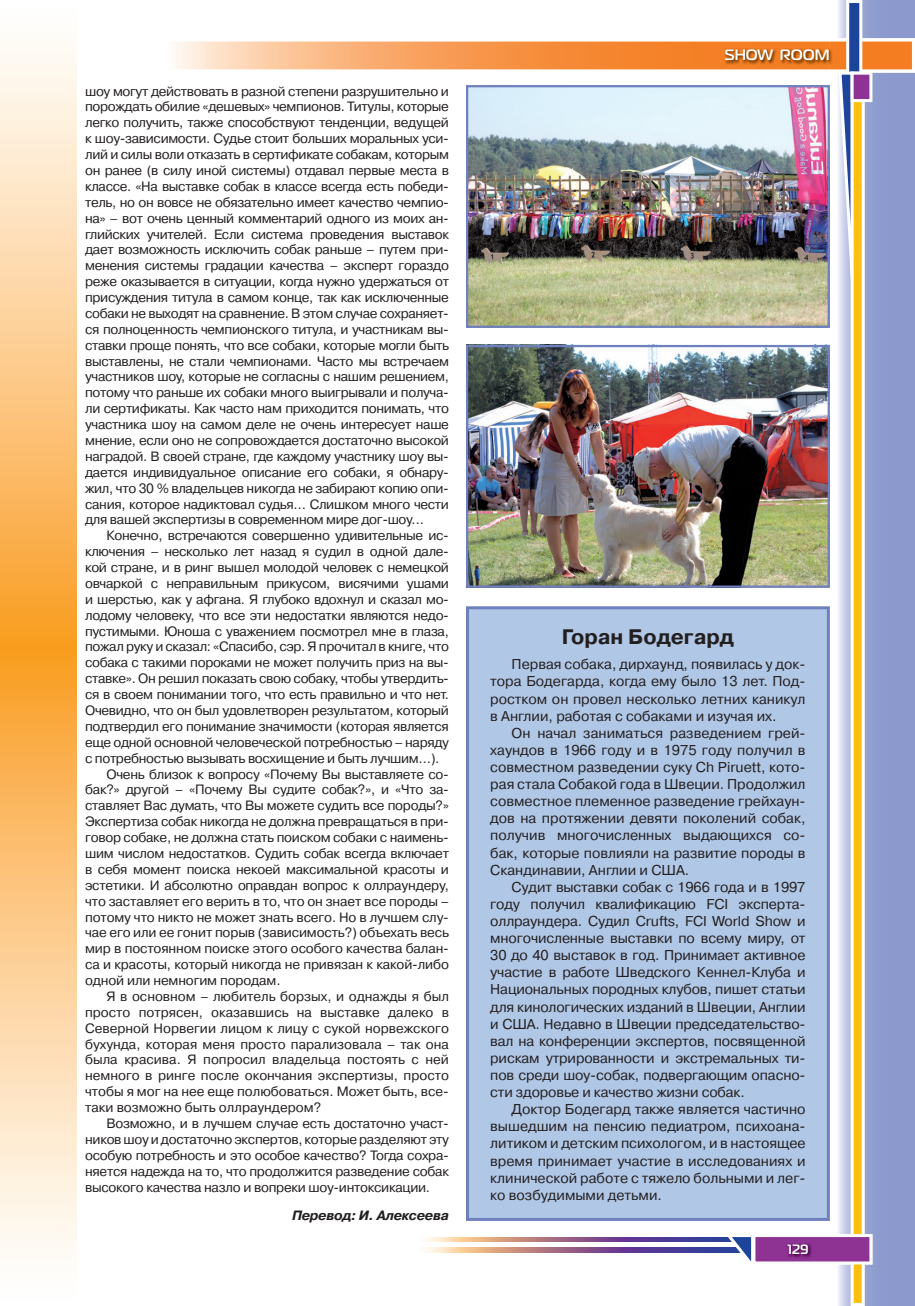
<style>
.page{position:relative;width:915px;height:1306px;background:#fff}
.page>*{position:absolute;margin:0;border:0;box-sizing:border-box;transform-origin:0 0}
.t1{font:700 21px "Pragmatica C";color:#231f20}
.t2{font:700 15px "Magistral C";color:#fff}
.t3{font:14.25px/17.1px "Pragmatica C";color:#231f20;text-align:justify}
.t4{font:13.5px/15.9px "Pragmatica C";letter-spacing:-.02em;color:#231f20;text-align:justify}
.t5{font:13.5px "Pragmatica C";color:#231f20}
.t6{font:italic 700 13.5px "Pragmatica C";letter-spacing:-.02em;color:#231f20}
.t7{font:700 13.5px "Magistral C";color:#fff}
</style>
<div class="page">
<svg style="left:829px;top:0;width:85px;height:1305px;background:#a3aed7"></svg>
<svg style="left:173px;top:41px;width:656px;height:29px;background:#f8a768"></svg>
<img style="left:829px;top:38px;width:85px;height:35px">
<div style="left:847px;top:2px;width:13px;height:98px;background:#1d449b"></div>
<div style="left:845px;top:0;width:17px;height:102px;border:3px solid #fff"></div>
<svg style="left:836px;top:70px;width:19px;height:210px"></svg>
<img style="left:426px;top:1247px;width:296px;height:5px">
<img style="left:426px;top:1237px;width:296px;height:4px">
<div style="left:851px;top:73px;width:11px;height:1231px;background:#fdc011"></div>
<div style="left:850px;top:72px;width:14px;height:1233px;border:3px solid #fff"></div>
<svg style="left:722px;top:1232px;width:150px;height:37px"></svg>
<div style="left:850px;top:72px;width:22px;height:30px;background:#8e3293;border:3px solid #fff"></div>
<svg style="left:0;top:47px;width:77px;height:1208px;background:#fccd90"></svg>
<img style="left:723px;top:48px;width:109px;height:17px">
<img style="left:786px;top:1243px;width:25px;height:14px">
<div style="left:467px;top:608px;width:361px;height:611px;background:#b0c7e6"></div>
<div style="left:466px;top:606px;width:363px;height:614px;border:3px solid #6f80bf"></div>
<img style="left:469px;top:348px;width:357px;height:236px">
<div style="left:466px;top:345px;width:363px;height:242px;border:2px solid #6f80bf"></div>
<img style="left:469px;top:88px;width:357px;height:237px">
<div style="left:466px;top:85px;width:363px;height:243px;border:2px solid #6f80bf"></div>
<p class="t4" style="left:85px;top:83px;width:365px">шоу могут действовать в разной степени разрушительно и порождать обилие «дешевых» чемпионов. Титулы, которые легко получить, также способствуют тенденции, ведущей к шоу-зависимости. Судье стоит больших моральных уси&shy;лий и силы воли отказать в сертификате собакам, которым он ранее (в силу иной системы) отдавал первые места в классе. «На выставке собак в классе всегда есть победи&shy;тель, но он вовсе не обязательно имеет качество чемпио&shy;на» – вот очень ценный комментарий одного из моих ан&shy;глийских учителей. Если система проведения выставок дает возможность исключить собак раньше – путем при&shy;менения системы градации качества – эксперт гораздо реже оказывается в ситуации, когда нужно удержаться от присуждения титула в самом конце, так как исключенные собаки не выходят на сравнение. В этом случае сохраняет&shy;ся полноценность чемпионского титула, и участникам вы&shy;ставки проще понять, что все собаки, которые могли быть выставлены, не стали чемпионами. Часто мы встречаем участников шоу, которые не согласны с нашим решением, потому что раньше их собаки много выигрывали и получа&shy;ли сертификаты. Как часто нам приходится понимать, что участника шоу на самом деле не очень интересует наше мнение, если оно не сопровождается достаточно высокой наградой. В своей стране, где каждому участнику шоу вы&shy;дается индивидуальное описание его собаки, я обнару&shy;жил, что 30 % владельцев никогда не забирают копию опи&shy;сания, которое надиктовал судья… Слишком много чести для вашей экспертизы в современном мире дог-шоу…</p>
<p class="t4" style="left:106px;top:528px;width:344px">Конечно, встречаются совершенно удивительные ис-</p>
<p class="t4" style="left:85px;top:543px;width:365px">ключения – несколько лет назад я судил в одной дале-</p>
<p class="t4" style="left:85px;top:559px;width:365px">кой стране, и в ринг вышел молодой человек с немецкой</p>
<p class="t4" style="left:85px;top:575px;width:365px">овчаркой с неправильным прикусом, висячими ушами</p>
<p class="t4" style="left:85px;top:591px;width:365px">и шерстью, как у афгана. Я глубоко вдохнул и сказал мо-</p>
<p class="t4" style="left:85px;top:607px;width:365px">лодому человеку, что все эти недостатки являются недо-</p>
<p class="t4" style="left:85px;top:623px;width:365px">пустимыми. Юноша с уважением посмотрел мне в глаза,</p>
<p class="t4" style="left:85px;top:639px;width:365px">пожал руку и сказал: «Спасибо, сэр. Я прочитал в книге, что</p>
<p class="t4" style="left:85px;top:655px;width:365px">собака с такими пороками не может получить приз на вы-</p>
<p class="t4" style="left:85px;top:670px;width:365px">ставке». Он решил показать свою собаку, чтобы утвердить-</p>
<p class="t4" style="left:85px;top:686px;width:365px">ся в своем понимании того, что есть правильно и что нет.</p>
<p class="t4" style="left:85px;top:702px;width:365px">Очевидно, что он был удовлетворен результатом, который</p>
<p class="t4" style="left:85px;top:718px;width:365px">подтвердил его понимание значимости (которая является</p>
<p class="t4" style="left:85px;top:734px;width:365px">еще одной основной человеческой потребностью – наряду</p>
<p class="t4" style="left:85px;top:750px;width:356px">с потребностью вызывать восхищение и быть лучшим…).</p>
<p class="t4" style="left:106px;top:766px;width:344px">Очень близок к вопросу «Почему Вы выставляете со-</p>
<p class="t4" style="left:85px;top:782px;width:365px">бак?» другой – «Почему Вы судите собак?», и «Что за-</p>
<p class="t4" style="left:85px;top:797px;width:365px">ставляет Вас думать, что Вы можете судить все породы?»</p>
<p class="t4" style="left:85px;top:813px;width:365px">Экспертиза собак никогда не должна превращаться в при-</p>
<p class="t4" style="left:85px;top:829px;width:365px">говор собаке, не должна стать поиском собаки с наимень-</p>
<p class="t4" style="left:85px;top:845px;width:365px">шим числом недостатков. Судить собак всегда включает</p>
<p class="t4" style="left:85px;top:861px;width:365px">в себя момент поиска некоей максимальной красоты и</p>
<p class="t4" style="left:85px;top:877px;width:365px">эстетики. И абсолютно оправдан вопрос к оллраундеру,</p>
<p class="t4" style="left:85px;top:893px;width:365px">что заставляет его верить в то, что он знает все породы –</p>
<p class="t4" style="left:85px;top:909px;width:365px">потому что никто не может знать всего. Но в лучшем слу-</p>
<p class="t4" style="left:85px;top:924px;width:365px">чае его или ее гонит порыв (зависимость?) объехать весь</p>
<p class="t4" style="left:85px;top:940px;width:365px">мир в постоянном поиске этого особого качества балан-</p>
<p class="t4" style="left:85px;top:956px;width:365px">са и красоты, который никогда не привязан к какой-либо</p>
<p class="t4" style="left:85px;top:972px;width:197px">одной или немногим породам.</p>
<p class="t5" style="left:106px;top:988px;width:344px">Я в основном – любитель борзых, и однажды я был</p>
<p class="t5" style="left:85px;top:1004px;width:365px">просто потрясен, оказавшись на выставке далеко в</p>
<p class="t5" style="left:85px;top:1020px;width:365px">Северной Норвегии лицом к лицу с сукой норвежского</p>
<p class="t5" style="left:85px;top:1036px;width:365px">бухунда, которая меня просто парализовала – так она</p>
<p class="t5" style="left:85px;top:1052px;width:365px">была красива. Я попросил владельца постоять с ней</p>
<p class="t5" style="left:85px;top:1068px;width:365px">немного в ринге после окончания экспертизы, просто</p>
<p class="t5" style="left:85px;top:1084px;width:365px">чтобы я мог на нее еще полюбоваться. Может быть, все-</p>
<p class="t5" style="left:85px;top:1099px;width:237px">таки возможно быть оллраундером?</p>
<p class="t4" style="left:106px;top:1115px;width:344px">Возможно, и в лучшем случае есть достаточно участ-</p>
<p class="t4" style="left:85px;top:1131px;width:365px">ников шоу и достаточно экспертов, которые разделяют эту</p>
<p class="t4" style="left:85px;top:1147px;width:365px">особую потребность и это особое качество? Тогда сохра-</p>
<p class="t4" style="left:85px;top:1163px;width:365px">няется надежда на то, что продолжится разведение собак</p>
<p class="t4" style="left:85px;top:1178px;width:346px">высокого качества назло и вопреки шоу-интоксикации.</p>
<p class="t6" style="left:292px;top:1207px;width:158px">Перевод: И. Алексеева</p>
<p class="t2" style="left:724px;top:46px;width:106px">SHOW ROOM</p>
<h1 class="t1" style="left:561px;top:625px;width:174px">Горан Бодегард</h1>
<p class="t3" style="left:490px;top:656px;width:317px;text-indent:21px">Первая собака, дирхаунд, появилась у док&shy;тора Бодегарда, когда ему было 13 лет. Под&shy;ростком он провел несколько летних каникул в Англии, работая с собаками и изучая их.</p>
<p class="t3" style="left:490px;top:724px;width:317px;text-indent:21px">Он начал заниматься разведением грей&shy;хаундов в 1966 году и в 1975 году получил в совместном разведении суку Ch Piruett, кото&shy;рая стала Собакой года в Швеции. Продолжил совместное племенное разведение грейхаун&shy;дов на протяжении девяти поколений собак, получив многочисленных выдающихся со&shy;бак, которые повлияли на развитие породы в Скандинавии, Англии и США.</p>
<p class="t3" style="left:490px;top:878px;width:317px;text-indent:21px">Судит выставки собак с 1966 года и в 1997 году получил квалификацию FCI эксперта&shy;оллраундера. Судил Crufts, FCI World Show и многочисленные выставки по всему миру, от 30 до 40 выставок в год. Принимает активное участие в работе Шведского Кеннел-Клуба и Национальных породных клубов, пишет статьи для кинологических изданий в Швеции, Англии и США. Недавно в Швеции председательство&shy;вал на конференции экспертов, посвященной рискам утрированности и экстремальных ти&shy;пов среди шоу-собак, подвергающим опасно&shy;сти здоровье и качество жизни собак.</p>
<p class="t3" style="left:490px;top:1100px;width:317px;text-indent:21px">Доктор Бодегард также является частично вышедшим на пенсию педиатром, психоана&shy;литиком и детским психологом, и в настоящее время принимает участие в исследованиях и клинической работе с тяжело больными и лег&shy;ко возбудимыми детьми.</p>
<p class="t7" style="left:787px;top:1240px;width:22px">129</p>
</div>
